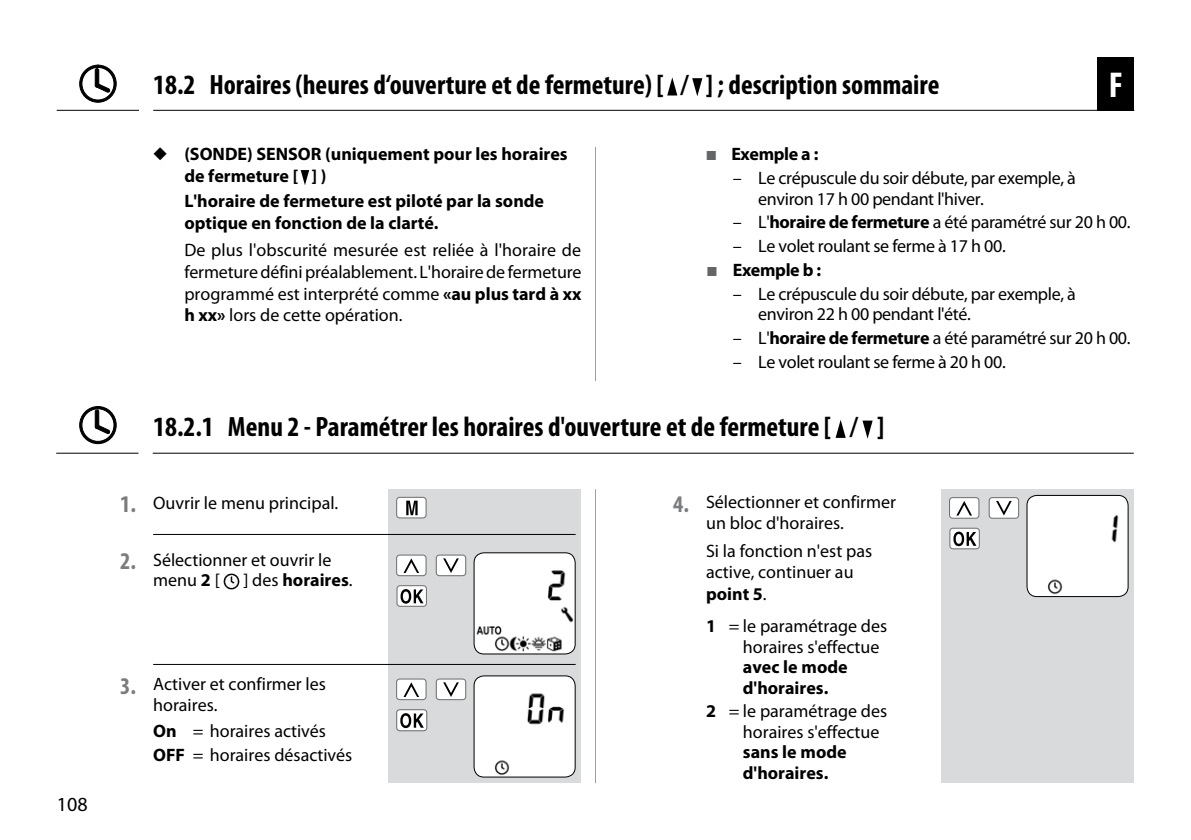
<style>
.page{position:relative;width:1191px;height:840px;background:#fff}
.page>*{position:absolute;margin:0;border:0;box-sizing:border-box;transform-origin:0 0}
.t1{font:700 condensed 36px "Myriad Pro";color:#fff}
.t2{font:700 condensed 28px "Myriad Pro";color:#000}
.t3{font:20px "Myriad Pro";color:#000}
.t4{font:18px/21.6px "Myriad Pro";color:#000}
.t5{font:18px/20.4px "Myriad Pro";letter-spacing:-.02em;color:#000}
.t6{font:700 18px/21.6px "Myriad Pro";color:#000}
.t7{font:700 18px "Myriad Pro";letter-spacing:-.02em;color:#000}
.s1{font-weight:700}
.s2{color:#646567}
.s3{font-weight:700;font-stretch:condensed;font-size:24px;color:#7b7c7e}
.s4{font-weight:400}
</style>
<div class="page">
<hr style="left:153px;top:110px;width:981px;height:1px;background:#000">
<hr style="left:57px;top:110px;width:82px;height:1px;background:#000">
<hr style="left:595px;top:147px;width:1px;height:234px;background:#9c9e9f">
<div style="left:388px;top:489px;width:193px;height:293px;background:#d9dadb"></div>
<div style="left:941px;top:489px;width:193px;height:293px;background:#d9dadb"></div>
<hr style="left:595px;top:489px;width:1px;height:293px;background:#9c9e9f">
<hr style="left:153px;top:452px;width:980px;height:1px;background:#000">
<hr style="left:56px;top:452px;width:82px;height:1px;background:#000">
<div style="left:1097px;top:57px;width:37px;height:54px;background:#000"></div>
<div style="left:397px;top:497px;width:29px;height:20px;background:#fff;border-radius:3px"></div>
<div style="left:396px;top:496px;width:30px;height:22px;border:1px solid #707172;border-radius:3px"></div>
<svg style="left:406px;top:500px;width:11px;height:15px"></svg>
<img style="left:475px;top:552px;width:100px;height:101px">
<div style="left:473px;top:552px;width:102px;height:102px;border:1px solid #000;border-radius:10px"></div>
<div style="left:396px;top:554px;width:30px;height:21px;background:#fff;border-radius:3px"></div>
<div style="left:396px;top:554px;width:30px;height:22px;border:1px solid #707172;border-radius:3px"></div>
<svg style="left:404px;top:558px;width:15px;height:14px"></svg>
<div style="left:436px;top:554px;width:30px;height:21px;background:#fff;border-radius:3px"></div>
<div style="left:436px;top:554px;width:30px;height:22px;border:1px solid #707172;border-radius:3px"></div>
<svg style="left:443px;top:558px;width:16px;height:14px"></svg>
<div style="left:397px;top:585px;width:29px;height:21px;background:#fff;border-radius:3px"></div>
<div style="left:396px;top:585px;width:31px;height:21px;border:1px solid #707172;border-radius:3px"></div>
<svg style="left:400px;top:589px;width:23px;height:14px"></svg>
<hr style="left:153px;top:533px;width:422px;height:1px;background:#000">
<img style="left:475px;top:675px;width:100px;height:101px">
<div style="left:473px;top:675px;width:102px;height:102px;border:1px solid #000;border-radius:10px"></div>
<div style="left:396px;top:678px;width:30px;height:21px;background:#fff;border-radius:3px"></div>
<div style="left:396px;top:678px;width:30px;height:21px;border:1px solid #707172;border-radius:3px"></div>
<svg style="left:404px;top:682px;width:15px;height:14px"></svg>
<div style="left:436px;top:678px;width:30px;height:21px;background:#fff;border-radius:3px"></div>
<div style="left:436px;top:678px;width:30px;height:21px;border:1px solid #707172;border-radius:3px"></div>
<svg style="left:443px;top:682px;width:16px;height:14px"></svg>
<svg style="left:397px;top:709px;width:30px;height:21px"></svg>
<div style="left:396px;top:708px;width:31px;height:22px;border:1px solid #707172;border-radius:3px"></div>
<svg style="left:400px;top:712px;width:24px;height:15px"></svg>
<div style="left:949px;top:497px;width:30px;height:21px;background:#fff;border-radius:3px"></div>
<div style="left:949px;top:497px;width:30px;height:21px;border:1px solid #707172;border-radius:3px"></div>
<svg style="left:956px;top:501px;width:16px;height:14px"></svg>
<div style="left:989px;top:497px;width:29px;height:21px;background:#fff;border-radius:3px"></div>
<div style="left:988px;top:497px;width:31px;height:21px;border:1px solid #707172;border-radius:3px"></div>
<svg style="left:996px;top:500px;width:15px;height:15px"></svg>
<div style="left:950px;top:528px;width:29px;height:20px;background:#fff;border-radius:3px"></div>
<div style="left:949px;top:527px;width:30px;height:22px;border:1px solid #707172;border-radius:3px"></div>
<svg style="left:953px;top:531px;width:23px;height:15px"></svg>
<div style="left:1027px;top:496px;width:101px;height:100px;background:#fff"></div>
<div style="left:1026px;top:494px;width:102px;height:102px;border:1px solid #000;border-radius:10px"></div>
<hr style="left:153px;top:663px;width:422px;height:1px;background:#000">
<svg style="left:80px;top:65px;width:36px;height:37px"></svg>
<svg style="left:667px;top:77px;width:10px;height:18px"></svg>
<svg style="left:692px;top:78px;width:10px;height:18px"></svg>
<svg style="left:301px;top:170px;width:8px;height:15px"></svg>
<svg style="left:80px;top:406px;width:36px;height:37px"></svg>
<svg style="left:835px;top:420px;width:10px;height:17px"></svg>
<svg style="left:862px;top:420px;width:10px;height:18px"></svg>
<img style="left:224px;top:573px;width:15px;height:16px">
<p class="t3" style="left:57px;top:792px;width:33px">108</p>
<h2 class="t2" style="left:153px;top:67px;width:787px">18.2 Horaires (heures d‘ouverture et de fermeture) [ / ] ; description sommaire</h2>
<h1 class="t1" style="left:1108px;top:63px;width:16px">F</h1>
<p class="t6" style="left:184px;top:143px;width:385px;text-indent:-31px">◆ (SONDE) SENSOR (uniquement pour les horaires de fermeture [ ] )</p>
<p class="t6" style="left:184px;top:189px;width:361px">L'horaire de fermeture est piloté par la sonde optique en fonction de la clarté.</p>
<p class="t4" style="left:184px;top:240px;width:399px;text-align:justify">De plus l'obscurité mesurée est reliée à l'horaire de fermeture défini préalablement. L'horaire de fermeture programmé est interprété comme <span class="s1">«au plus tard à xx h xx»</span> lors de cette opération.</p>
<p class="t7" style="left:706px;top:142px;width:113px"><span class="s2">■</span> Exemple a :</p>
<p class="t5" style="left:758px;top:168px;width:319px;text-indent:-26px">– Le crépuscule du soir débute, par exemple, à environ 17 h 00 pendant l'hiver.</p>
<p class="t5" style="left:732px;top:212px;width:399px">– L'<span class="s1">horaire de fermeture</span> a été paramétré sur 20 h 00.</p>
<p class="t5" style="left:732px;top:236px;width:274px">– Le volet roulant se ferme à 17 h 00.</p>
<p class="t7" style="left:707px;top:258px;width:115px"><span class="s2">■</span> Exemple b :</p>
<p class="t5" style="left:758px;top:284px;width:319px;text-indent:-26px">– Le crépuscule du soir débute, par exemple, à environ 22 h 00 pendant l'été.</p>
<p class="t5" style="left:732px;top:328px;width:399px">– L'<span class="s1">horaire de fermeture</span> a été paramétré sur 20 h 00.</p>
<p class="t5" style="left:732px;top:352px;width:274px">– Le volet roulant se ferme à 20 h 00.</p>
<h2 class="t2" style="left:153px;top:409px;width:732px">18.2.1 Menu 2 - Paramétrer les horaires d'ouverture et de fermeture [ / ]</h2>
<p class="t4" style="left:120px;top:492px;width:219px"><span class="s3">1.</span> Ouvrir le menu principal.</p>
<p class="t4" style="left:153px;top:549px;width:180px;line-height:20.4px;text-indent:-33px"><span class="s3">2.</span> Sélectionner et ouvrir le menu <span class="s1">2</span> [</p>
<p class="t6" style="left:243px;top:568px;width:111px"><span class="s4">] des</span> horaires<span class="s4">.</span></p>
<p class="t4" style="left:153px;top:674px;width:174px;line-height:20.4px;text-indent:-33px"><span class="s3">3.</span> Activer et confirmer les horaires.</p>
<p class="t4" style="left:153px;top:719px;width:201px;line-height:23.8px"><span class="s1">On</span> = horaires activés<br><span class="s1">OFF</span> = horaires désactivés</p>
<p class="t4" style="left:706px;top:492px;width:191px;line-height:20.4px;text-indent:-33px"><span class="s3">4.</span> Sélectionner et confirmer un bloc d'horaires.</p>
<p class="t4" style="left:706px;top:540px;width:168px">Si la fonction n'est pas active, continuer au <span class="s1">point 5</span>.</p>
<p class="t4" style="left:743px;top:616px;width:146px;line-height:20.4px;text-indent:-37px"><span class="s1">1</span> = le paramétrage des horaires s'effectue</p>
<p class="t6" style="left:743px;top:656px;width:106px;line-height:20.4px">avec le mode d'horaires.</p>
<p class="t4" style="left:743px;top:701px;width:146px;line-height:20.4px;text-indent:-37px"><span class="s1">2</span> = le paramétrage des horaires s'effectue</p>
<p class="t6" style="left:743px;top:741px;width:105px;line-height:20.4px">sans le mode d'horaires.</p>
</div>
